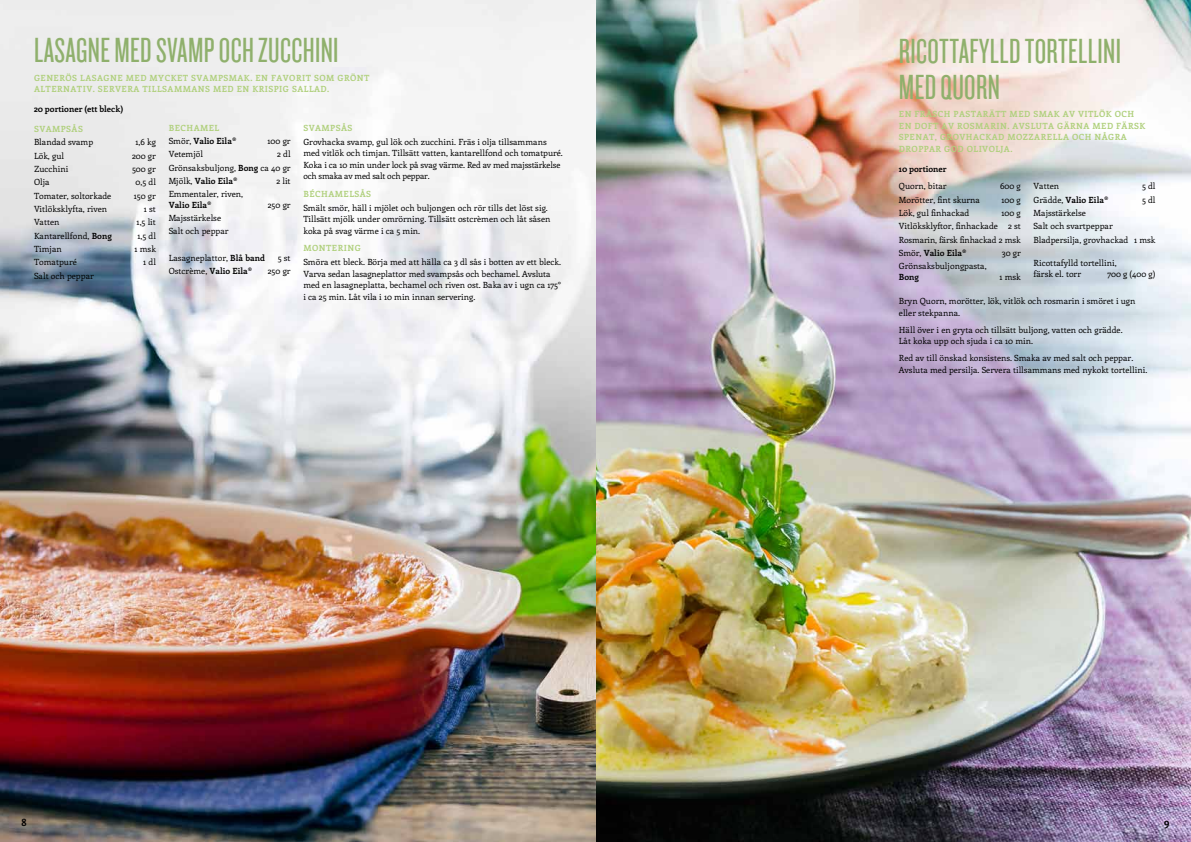
<style>
.page{position:relative;width:1191px;height:842px;background:#fff}
.page>*{position:absolute;margin:0;border:0;box-sizing:border-box;transform-origin:0 0}
.t1{font:36px/36px "Knockout HTF27 Junior Bantamwt";letter-spacing:.01em;color:#8fb06c}
.t2{font:700 10px "Enriqueta";color:#000}
.t3{font:8.5px/11.5px "Enriqueta";color:#000}
.t4{font:700 8.5px/11.5px "Enriqueta";letter-spacing:.05em;color:#b0d07d}
.t5{font:700 8.5px "Enriqueta";color:#000}
.t6{font:700 8.5px/13.3px "Enriqueta";letter-spacing:.05em;color:#000}
.s1{font-weight:700}
.s2{color:#b0d07d}
.s3{font-weight:400}
</style>
<div class="page">
<img style="left:0;top:0;width:1191px;height:842px">
<h1 class="t1" style="left:34px;top:33px;width:303px">LASAGNE MED SVAMP OCH ZUCCHINI</h1>
<p class="t4" style="left:34px;top:71px;width:337px">GENERÖS LASAGNE MED MYCKET SVAMPSMAK. EN FAVORIT SOM GRÖNT<br>ALTERNATIV. SERVERA TILLSAMMANS MED EN KRISPIG SALLAD.</p>
<p class="t4" style="left:303px;top:121px;width:49px">SVAMPSÅS</p>
<p class="t3" style="left:303px;top:136px;width:261px">Grovhacka svamp, gul lök och zucchini. Fräs i olja tillsammans med vitlök och timjan. Tillsätt vatten, kantarellfond och tomatpuré.<br>Koka i ca 10 min under lock på svag värme. Red av med majsstärkelse och smaka av med salt och peppar.</p>
<p class="t4" style="left:303px;top:187px;width:68px">BÉCHAMELSÅS</p>
<p class="t3" style="left:303px;top:202px;width:248px">Smält smör, häll i mjölet och buljongen och rör tills det löst sig.<br>Tillsätt mjölk under omrörning. Tillsätt ostcrèmen och låt såsen koka på svag värme i ca 5 min.</p>
<p class="t4" style="left:303px;top:242px;width:59px">MONTERING</p>
<p class="t3" style="left:303px;top:256px;width:259px">Smöra ett bleck. Börja med att hälla ca 3 dl sås i botten av ett bleck.<br>Varva sedan lasagneplattor med svampsås och bechamel. Avsluta med en lasagneplatta, bechamel och riven ost. Baka av i ugn ca 175° i ca 25 min. Låt vila i 10 min innan servering.</p>
<p class="t5" style="left:34px;top:103px;width:91px">20 PORTIONER (ETT BLECK)</p>
<p class="t4" style="left:34px;top:123px;width:20px">SVAMP</p>
<p class="t4" style="left:66px;top:123px;width:18px">SÅS</p>
<p class="t3" style="left:34px;top:136px;width:61px">Blandad svamp</p>
<p class="t3" style="left:135px;top:136px;width:22px">1,6 kg</p>
<p class="t3" style="left:34px;top:149px;width:32px">Lök, gul</p>
<p class="t3" style="left:132px;top:149px;width:25px">200 gr</p>
<p class="t3" style="left:34px;top:163px;width:36px">Zucchini</p>
<p class="t3" style="left:132px;top:163px;width:25px">500 gr</p>
<p class="t3" style="left:34px;top:176px;width:17px">Olja</p>
<p class="t3" style="left:135px;top:176px;width:22px">0,5 dl</p>
<p class="t3" style="left:34px;top:189px;width:79px">Tomater, soltorkade</p>
<p class="t3" style="left:134px;top:189px;width:24px">150 gr</p>
<p class="t3" style="left:34px;top:203px;width:75px">Vitlöksklyfta, riven</p>
<p class="t3" style="left:144px;top:203px;width:13px">1 st</p>
<p class="t3" style="left:34px;top:216px;width:27px">Vatten</p>
<p class="t3" style="left:137px;top:216px;width:21px">1,5 lit</p>
<p class="t3" style="left:34px;top:229px;width:79px">Kantarellfond, <span class="s1">BONG</span></p>
<p class="t3" style="left:137px;top:229px;width:20px">1,5 dl</p>
<p class="t3" style="left:34px;top:243px;width:29px">Timjan</p>
<p class="t3" style="left:135px;top:243px;width:23px">1 msk</p>
<p class="t3" style="left:34px;top:256px;width:44px">Tomatpuré</p>
<p class="t3" style="left:143px;top:256px;width:14px">1 dl</p>
<p class="t3" style="left:34px;top:269px;width:61px">Salt och peppar</p>
<p class="t6" style="left:169px;top:120px;width:69px"><span class="s2">BECHAMEL<br></span><span class="s3">Smör,</span> VALIO EILA®</p>
<p class="t3" style="left:267px;top:135px;width:25px">100 gr</p>
<p class="t3" style="left:169px;top:148px;width:36px">Vetemjöl</p>
<p class="t3" style="left:169px;top:147px;width:123px;line-height:13.3px;text-align:justify;text-indent:108px">2 dl Grönsaksbuljong, <span class="s1">BONG</span> ca 40 gr Mjölk, <span class="s1">VALIO EILA®</span></p>
<p class="t3" style="left:276px;top:175px;width:16px">2 lit</p>
<p class="t3" style="left:169px;top:188px;width:76px">Emmentaler, riven,</p>
<p class="t5" style="left:169px;top:199px;width:44px">VALIO EILA®</p>
<p class="t3" style="left:268px;top:199px;width:24px">250 gr</p>
<p class="t3" style="left:169px;top:211px;width:61px;line-height:13.3px">Majsstärkelse<br>Salt och peppar</p>
<p class="t3" style="left:169px;top:252px;width:98px">Lasagneplattor, <span class="s1">BLÅ BAND</span></p>
<p class="t3" style="left:278px;top:252px;width:14px">5 st</p>
<p class="t5" style="left:169px;top:265px;width:85px"><span class="s3">Ostcrème,</span> VALIO EILA®</p>
<p class="t3" style="left:268px;top:265px;width:24px">250 gr</p>
<h1 class="t1" style="left:899px;top:34px;width:221px">RICOTTAFYLLD TORTELLINI<br>MED QUORN</h1>
<p class="t4" style="left:899px;top:108px;width:237px">EN FRÄSCH PASTARÄTT MED SMAK AV VITLÖK OCH<br>EN DOFT AV ROSMARIN. AVS</p>
<p class="t4" style="left:899px;top:120px;width:248px;text-indent:132px">LUTA GÄRNA MED FÄRSK<br>SPENAT, GROVHACKAD MOZZARELLA OCH NÅGRA<br>DROPPAR GOD OLIVOLJA.</p>
<p class="t5" style="left:899px;top:163px;width:49px">10 PORTIONER</p>
<p class="t3" style="left:899px;top:180px;width:49px">Quorn, bitar</p>
<p class="t3" style="left:1000px;top:180px;width:22px">600 g</p>
<p class="t3" style="left:899px;top:193px;width:83px">Morötter, fint skurna</p>
<p class="t3" style="left:1001px;top:193px;width:21px">100 g</p>
<p class="t3" style="left:899px;top:207px;width:72px">Lök, gul finhackad</p>
<p class="t3" style="left:899px;top:206px;width:123px;line-height:13.3px;text-align:justify;text-indent:103px">100 g Vitlöksklyftor, finhackade 2 st Rosmarin, färsk finhackad 2 msk Smör, <span class="s1">VALIO EILA®</span></p>
<p class="t3" style="left:1001px;top:247px;width:21px">30 gr</p>
<p class="t3" style="left:899px;top:260px;width:89px">Grönsaksbuljongpasta,</p>
<p class="t5" style="left:899px;top:271px;width:22px">BONG</p>
<p class="t3" style="left:999px;top:271px;width:23px">1 msk</p>
<p class="t3" style="left:1033px;top:180px;width:27px">Vatten</p>
<p class="t3" style="left:1142px;top:180px;width:15px">5 dl</p>
<p class="t5" style="left:1033px;top:193px;width:76px"><span class="s3">Grädde,</span> VALIO EILA®</p>
<p class="t3" style="left:1142px;top:193px;width:15px">5 dl</p>
<p class="t3" style="left:1033px;top:206px;width:123px;line-height:13.3px">Majsstärkelse<br>Salt och svartpeppar<br>Bladpersilja, grovhackad 1 msk</p>
<p class="t3" style="left:1033px;top:258px;width:85px;line-height:10.5px">Ricottafylld tortellini, färsk el. torr</p>
<p class="t3" style="left:1107px;top:268px;width:50px">700 g (400 g)</p>
<p class="t3" style="left:899px;top:295px;width:238px">Bryn Quorn, morötter, lök, vitlök och rosmarin i smöret i ugn eller stekpanna.</p>
<p class="t3" style="left:899px;top:323px;width:225px">Häll över i en gryta och tillsätt buljong, vatten och grädde.<br>Låt koka upp och sjuda i ca 10 min.</p>
<p class="t3" style="left:899px;top:352px;width:250px">Red av till önskad konsistens. Smaka av med salt och peppar.<br>Avsluta med persilja. Servera tillsammans med nykokt tortellini.</p>
<p class="t2" style="left:22px;top:815px;width:7px">8</p>
<p class="t2" style="left:1164px;top:815px;width:7px">9</p>
</div>
